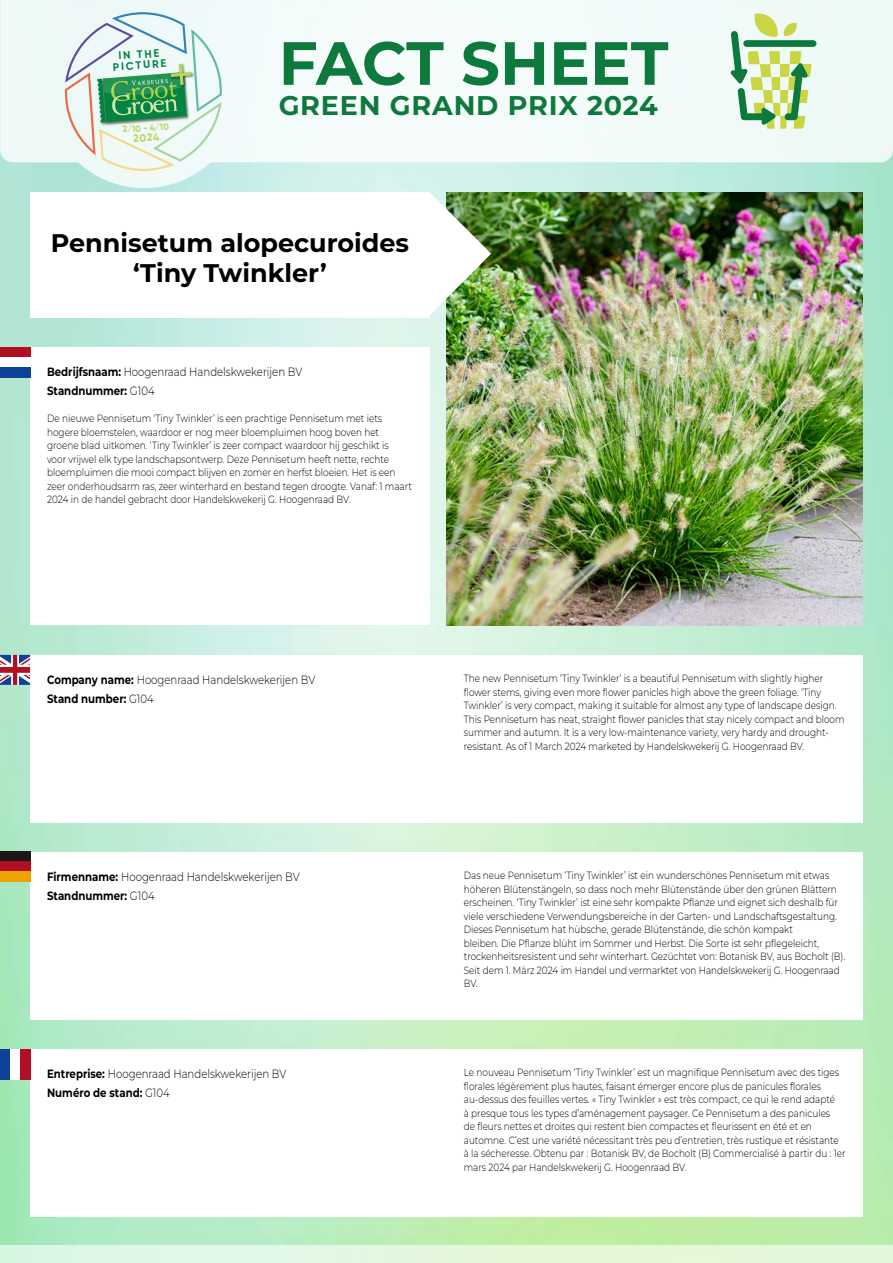
<style>
.page{position:relative;width:893px;height:1263px;background:#fff}
.page>*{position:absolute;margin:0;border:0;box-sizing:border-box;transform-origin:0 0}
.t1{font:700 60.9px "Montserrat";color:#0e793c}
.t2{font:700 27px "Montserrat";letter-spacing:.03em;color:#0e793c}
.t3{font:700 25.5px/30.6px "Montserrat";color:#000;text-align:center}
.t4{font:300 12px/19.5px "Montserrat";color:#000;scale:.85 1}
.t5{font:700 10.8px/10.8px "Gilroy";color:#008443;text-align:center}
.t6{font:300 10.5px/13.5px "Montserrat";color:#000;scale:.85 1}
.t7{font:700 10.5px "Gilroy";color:#b7d65a}
.t8{font:700 8.85px "Gilroy";color:#b7d65a}
.s1{font-weight:700}
</style>
<div class="page">
<img style="left:0;top:188px;width:893px;height:1058px">
<svg style="left:0;top:0;width:893px;height:188px;fill:#f2fbfa"></svg>
<div style="left:743px;top:40px;width:73px;height:7px;background:#0e793c;border-radius:3px"></div>
<svg style="left:730px;top:13px;width:81px;height:116px"></svg>
<div style="left:0;top:1246px;width:893px;height:17px;background:#e3f7dd"></div>
<svg style="left:65px;top:12px;width:157px;height:159px"></svg>
<img style="left:447px;top:192px;width:415px;height:433px">
<div style="left:30px;top:655px;width:832px;height:167px;background:#fff"></div>
<div style="left:30px;top:852px;width:832px;height:167px;background:#fff"></div>
<div style="left:30px;top:1049px;width:832px;height:167px;background:#fff"></div>
<div style="left:30px;top:347px;width:399px;height:278px;background:#fff"></div>
<img style="left:430px;top:192px;width:61px;height:123px">
<div style="left:30px;top:192px;width:400px;height:125px;background:#fff"></div>
<div style="left:0;top:347px;width:30px;height:10px;background:#b30f24"></div>
<div style="left:0;top:357px;width:30px;height:10px;background:#fff"></div>
<div style="left:0;top:367px;width:30px;height:10px;background:#0d4296"></div>
<svg style="left:0;top:655px;width:30px;height:30px"></svg>
<div style="left:0;top:852px;width:30px;height:10px;background:#1c1717"></div>
<div style="left:0;top:862px;width:30px;height:10px;background:#b30f24"></div>
<div style="left:0;top:872px;width:30px;height:10px;background:#eda303"></div>
<div style="left:0;top:1049px;width:10px;height:30px;background:#0d4296"></div>
<div style="left:10px;top:1049px;width:10px;height:30px;background:#fff"></div>
<div style="left:20px;top:1049px;width:10px;height:30px;background:#b30f24"></div>
<p class="t5" style="left:112px;top:51px;width:55px;rotate:-4deg">IN THE<br>PICTURE</p>
<p class="t8" style="left:122px;top:124px;width:48px;rotate:-4deg">2/10 - 4/10</p>
<p class="t7" style="left:133px;top:132px;width:28px;rotate:-4deg">2024</p>
<h1 class="t1" style="left:279px;top:19px;width:391px">FACT SHEET</h1>
<h2 class="t2" style="left:279px;top:86px;width:381px">GREEN GRAND PRIX 2024</h2>
<h3 class="t3" style="left:51px;top:226px;width:360px">Pennisetum alopecuroides ‘Tiny Twinkler’</h3>
<p class="t4" style="left:47px;top:361px;width:302px"><span class="s1">Bedrijfsnaam:</span> Hoogenraad Handelskwekerijen BV<br><span class="s1">Standnummer:</span> G104</p>
<p class="t6" style="left:47px;top:412px;width:431px">De nieuwe Pennisetum ‘Tiny Twinkler’ is een prachtige Pennisetum met iets hogere bloemstelen, waardoor er nog meer bloempluimen hoog boven het groene blad uitkomen. ‘Tiny Twinkler’ is zeer compact waardoor hij geschikt is<br>voor vrijwel elk type landschapsontwerp. Deze Pennisetum heeft nette, rechte bloempluimen die mooi compact blijven en zomer en herfst bloeien. Het is een zeer onderhoudsarm ras, zeer winterhard en bestand tegen droogte. Vanaf: 1 maart 2024 in de handel gebracht door Handelskwekerij G. Hoogenraad BV.</p>
<p class="t4" style="left:47px;top:669px;width:317px"><span class="s1">Company name:</span> Hoogenraad Handelskwekerijen BV<br><span class="s1">Stand number:</span> G104</p>
<p class="t6" style="left:464px;top:671px;width:449px">The new Pennisetum ‘Tiny Twinkler’ is a beautiful Pennisetum with slightly higher flower stems, giving even more flower panicles high above the green foliage. ‘Tiny Twinkler’ is very compact, making it suitable for almost any type of landscape design.<br>This Pennisetum has neat, straight flower panicles that stay nicely compact and bloom summer and autumn. It is a very low-maintenance variety, very hardy and drought&shy;resistant. As of 1 March 2024 marketed by Handelskwekerij G. Hoogenraad BV.</p>
<p class="t4" style="left:47px;top:866px;width:299px"><span class="s1">Firmenname:</span> Hoogenraad Handelskwekerijen BV<br><span class="s1">Standnummer:</span> G104</p>
<p class="t6" style="left:464px;top:868px;width:450px">Das neue Pennisetum ‘Tiny Twinkler’ ist ein wunderschönes Pennisetum mit etwas höheren Blütenstängeln, so dass noch mehr Blütenstände über den grünen Blättern erscheinen. ‘Tiny Twinkler’ ist eine sehr kompakte Pflanze und eignet sich deshalb für viele verschiedene Verwendungsbereiche in der Garten- und Landschaftsgestaltung.<br>Dieses Pennisetum hat hübsche, gerade Blütenstände, die schön kompakt<br>bleiben. Die Pflanze blüht im Sommer und Herbst. Die Sorte ist sehr pflegeleicht, trockenheitsresistent und sehr winterhart. Gezüchtet von: Botanisk BV, aus Bocholt (B).<br>Seit dem 1. März 2024 im Handel und vermarktet von Handelskwekerij G. Hoogenraad BV.</p>
<p class="t4" style="left:47px;top:1063px;width:283px"><span class="s1">Entreprise:</span> Hoogenraad Handelskwekerijen BV<br><span class="s1">Numéro de stand:</span> G104</p>
<p class="t6" style="left:464px;top:1065px;width:451px">Le nouveau Pennisetum ‘Tiny Twinkler’ est un magnifique Pennisetum avec des tiges florales légèrement plus hautes, faisant émerger encore plus de panicules florales au-dessus des feuilles vertes. « Tiny Twinkler » est très compact, ce qui le rend adapté<br>à presque tous les types d’aménagement paysager. Ce Pennisetum a des panicules<br>de fleurs nettes et droites qui restent bien compactes et fleurissent en été et en automne. C’est une variété nécessitant très peu d’entretien, très rustique et résistante à la sécheresse. Obtenu par : Botanisk BV, de Bocholt (B) Commercialisé à partir du : 1er mars 2024 par Handelskwekerij G. Hoogenraad BV.</p>
</div>
